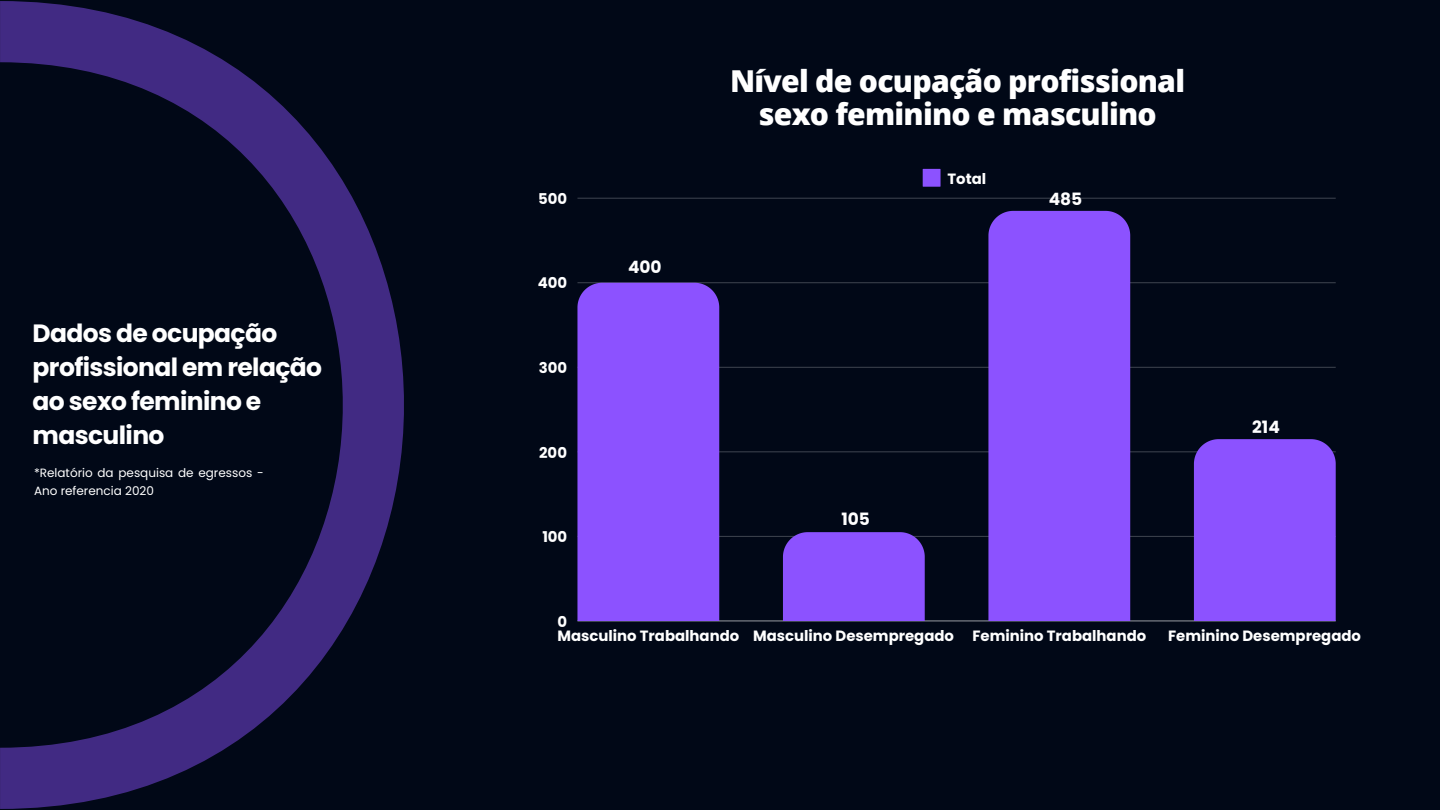
<style>
.page{position:relative;width:1440px;height:810px;background:#010817}
.page>*{position:absolute;margin:0;border:0;box-sizing:border-box;transform-origin:0 0}
.t1{font:800 30.2px/33px "Open Sans";letter-spacing:-.025em;color:#fff;text-align:center}
.t2{font:700 25px/33.8px "Poppins";letter-spacing:-.025em;color:#fff}
.t3{font:700 17px "Poppins";color:#fff}
.t4{font:700 14.9px "Poppins";color:#fff}
.t5{font:12px/18px "Poppins";color:#fff}
</style>
<div class="page">
<svg style="left:923px;top:169px;width:18px;height:18px"></svg>
<hr style="left:577px;top:621px;width:759px;height:1px;background:#414652">
<hr style="left:577px;top:536px;width:759px;height:1px;background:#383e49">
<hr style="left:577px;top:452px;width:759px;height:1px;background:#151c2a">
<hr style="left:577px;top:367px;width:759px;height:1px;background:#323844">
<hr style="left:577px;top:282px;width:759px;height:1px;background:#fff;opacity:.25">
<hr style="left:577px;top:198px;width:759px;height:1px;background:#2c323f">
<div style="left:577px;top:283px;width:142px;height:338px;background:#8c52ff"></div>
<div style="left:783px;top:532px;width:142px;height:89px;background:#8c52ff"></div>
<div style="left:988px;top:211px;width:142px;height:410px;background:#8c52ff"></div>
<div style="left:1194px;top:439px;width:142px;height:182px;background:#8c52ff"></div>
<svg style="left:0;top:1px;width:404px;height:808px"></svg>
<p class="t2" style="left:33px;top:317px;width:291px">Dados de ocupação profissional em relação ao sexo feminino e masculino</p>
<h2 class="t5" style="left:34px;top:464px;width:231px">*Relatório da pesquisa de egressos -<br>Ano referencia 2020</h2>
<p class="t1" style="left:730px;top:64px;width:456px">Nível de ocupação profissional sexo feminino e masculino</p>
<p class="t4" style="left:538px;top:188px;width:31px">500</p>
<p class="t4" style="left:538px;top:273px;width:31px">400</p>
<p class="t4" style="left:539px;top:357px;width:30px">300</p>
<p class="t4" style="left:539px;top:442px;width:29px">200</p>
<p class="t4" style="left:542px;top:526px;width:26px">100</p>
<p class="t4" style="left:557px;top:611px;width:11px">0</p>
<h1 class="t3" style="left:628px;top:256px;width:35px">400</h1>
<p class="t4" style="left:947px;top:168px;width:40px">Total</p>
<h3 class="t3" style="left:1049px;top:187px;width:35px">485</h3>
<h3 class="t3" style="left:841px;top:507px;width:30px">105</h3>
<h3 class="t3" style="left:1252px;top:415px;width:29px">214</h3>
<p class="t4" style="left:557px;top:625px;width:590px">Masculino Trabalhando Masculino Desempregado Feminino Trabalhando</p>
<p class="t4" style="left:1168px;top:625px;width:194px">Feminino Desempregado</p>
</div>
